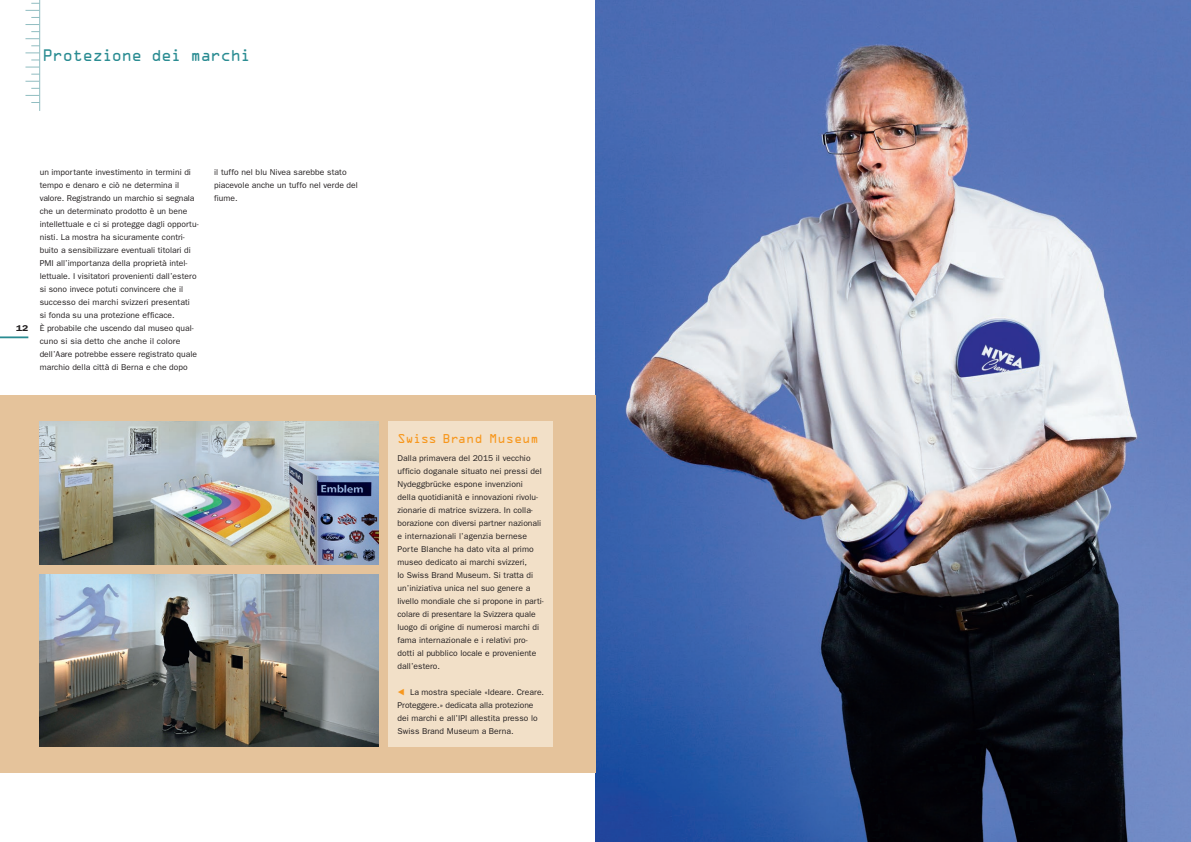
<style>
.page{position:relative;width:1191px;height:842px;background:#fff}
.page>*{position:absolute;margin:0;border:0;box-sizing:border-box;transform-origin:0 0}
.t1{font:15px "OCRA Alternate";letter-spacing:-.055em;color:#2a8c92}
.t2{font:11.5px "OCRA Alternate";letter-spacing:-.01em;color:#f7971d}
.t3{font:8.5px/13px "Franklin Gothic";letter-spacing:.005em;color:#231f20}
.t4{font:600 8.5px "Franklin Gothic";color:#231f20;scale:1.2 1}
</style>
<div class="page">
<hr style="left:0;top:336px;width:28px;height:2px;background:#2a8c92">
<svg style="left:25px;top:38px;width:14px;height:1px"></svg>
<svg style="left:25px;top:24px;width:14px;height:1px"></svg>
<svg style="left:25px;top:10px;width:14px;height:1px"></svg>
<svg style="left:25px;top:67px;width:14px;height:1px"></svg>
<svg style="left:25px;top:81px;width:14px;height:1px"></svg>
<svg style="left:25px;top:95px;width:14px;height:1px"></svg>
<svg style="left:25px;top:46px;width:14px;height:7px"></svg>
<hr style="left:39px;top:0;width:1px;height:111px;background:#90bdc1">
<img style="left:595px;top:0;width:596px;height:842px">
<div style="left:0;top:396px;width:595px;height:377px;background:#e5c39b"></div>
<div style="left:388px;top:422px;width:165px;height:325px;background:#f2e0c8"></div>
<img style="left:40px;top:422px;width:339px;height:143px">
<img style="left:40px;top:575px;width:338px;height:172px">
<h1 class="t1" style="left:43px;top:49px;width:210px">Protezione dei marchi</h1>
<p class="t4" style="left:16px;top:323px;width:12px">12</p>
<p class="t3" style="left:40px;top:165px;width:160px">un importante investimento in termini di tempo e denaro e ciò ne determina il valore. Registrando un marchio si segnala che un determinato prodotto è un bene intellettuale e ci si protegge dagli opportu&shy;nisti. La mostra ha sicuramente contri&shy;buito a sensibilizzare eventuali titolari di PMI all’importanza della proprietà intel&shy;lettuale. I visitatori provenienti dall’estero si sono invece potuti convincere che il successo dei marchi svizzeri presentati si fonda su una protezione efficace.<br>È probabile che uscendo dal museo qual&shy;cuno si sia detto che anche il colore dell’Aare potrebbe essere registrato quale marchio della città di Berna e che dopo</p>
<p class="t3" style="left:214px;top:165px;width:145px">il tuffo nel blu Nivea sarebbe stato piacevole anche un tuffo nel verde del fiume.</p>
<h2 class="t2" style="left:397px;top:434px;width:143px">Swiss Brand Museum</h2>
<p class="t3" style="left:397px;top:451px;width:148px">Dalla primavera del 2015 il vecchio ufficio doganale situato nei pressi del Nydeggbrücke espone invenzioni<br>della quotidianità e innovazioni rivolu&shy;zionarie di matrice svizzera. In colla&shy;borazione con diversi partner nazionali e internazionali l’agenzia bernese Porte Blanche ha dato vita al primo museo dedicato ai marchi svizzeri,<br>lo Swiss Brand Museum. Si tratta di un’iniziativa unica nel suo genere a livello mondiale che si propone in parti&shy;colare di presentare la Svizzera quale luogo di origine di numerosi marchi di fama internazionale e i relativi pro&shy;dotti al pubblico locale e proveniente dall’estero.</p>
<p class="t3" style="left:397px;top:685px;width:148px;text-indent:13px">La mostra speciale «Ideare. Creare.<br>Proteggere.» dedicata alla protezione dei marchi e all’IPI allestita presso lo Swiss Brand Museum a Berna.</p>
</div>
